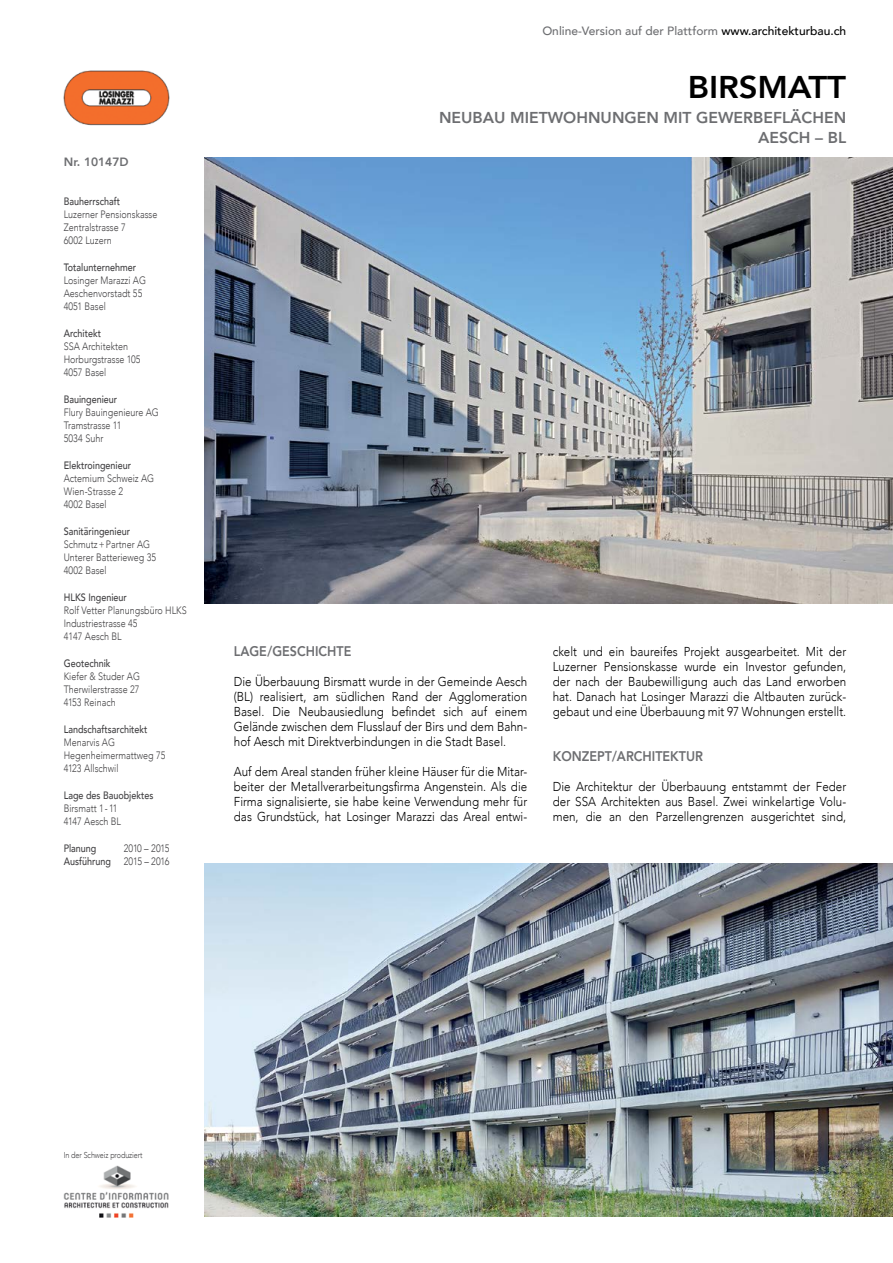
<style>
.page{position:relative;width:893px;height:1263px;background:#fff}
.page>*{position:absolute;margin:0;border:0;box-sizing:border-box;transform-origin:0 0}
.t1{font:800 31.35px "Avenir";letter-spacing:-.005em;color:#000;scale:1.05 1}
.t2{font:800 15.75px "Avenir";color:#6d6e71}
.intertitre{font:800 13.95px "Avenir";color:#6d6e71;scale:.9 1}
.body_D{font:300 12.9px/15px "Avenir";color:#000;text-align:justify;scale:.9 1}
.t3{font:500 12px "Avenir";color:#6d6e71}
.t4{font:800 12px "Avenir";color:#6d6e71}
.Cartouche_light{font:300 10.65px "Avenir";color:#414042;scale:.84 1}
.cartouche_medium{font:500 10.65px "Avenir";color:#414042;scale:.84 1}
.cartouche_medium-2{font:300 10.65px "Avenir";letter-spacing:-.02em;color:#414042;scale:.84 1}
.t5{font:300 8.55px "Avenir";letter-spacing:-.01em;color:#414042;scale:.84 1}
.s1{font-weight:300}
.s2{color:#000}
</style>
<div class="page">
<img style="left:204px;top:157px;width:689px;height:447px">
<img style="left:63px;top:1165px;width:106px;height:53px">
<img style="left:204px;top:863px;width:689px;height:353px">
<img style="left:63px;top:70px;width:107px;height:56px">
<p class="t4" style="left:64px;top:153px;width:66px">Nr. 10147D</p>
<p class="cartouche_medium" style="left:64px;top:192px;width:69px">Bauherrschaft</p>
<p class="Cartouche_light" style="left:64px;top:208px;width:113px">Luzerner Pensionskasse</p>
<p class="Cartouche_light" style="left:64px;top:221px;width:75px">Zentralstrasse 7</p>
<p class="Cartouche_light" style="left:64px;top:234px;width:59px">6002 Luzern</p>
<p class="cartouche_medium" style="left:64px;top:258px;width:88px">Totalunternehmer</p>
<p class="Cartouche_light" style="left:64px;top:274px;width:100px">Losinger Marazzi AG</p>
<p class="Cartouche_light" style="left:64px;top:287px;width:95px">Aeschenvorstadt 55</p>
<p class="Cartouche_light" style="left:64px;top:300px;width:52px">4051 Basel</p>
<p class="cartouche_medium" style="left:64px;top:324px;width:46px">Architekt</p>
<p class="Cartouche_light" style="left:64px;top:340px;width:78px">SSA Architekten</p>
<p class="Cartouche_light" style="left:64px;top:353px;width:93px">Horburgstrasse 105</p>
<p class="Cartouche_light" style="left:64px;top:366px;width:52px">4057 Basel</p>
<p class="cartouche_medium" style="left:64px;top:390px;width:65px">Bauingenieur</p>
<p class="Cartouche_light" style="left:64px;top:406px;width:115px">Flury Bauingenieure AG</p>
<p class="Cartouche_light" style="left:64px;top:419px;width:70px">Tramstrasse 11</p>
<p class="Cartouche_light" style="left:64px;top:432px;width:49px">5034 Suhr</p>
<p class="cartouche_medium" style="left:64px;top:456px;width:82px">Elektroingenieur</p>
<p class="Cartouche_light" style="left:64px;top:472px;width:109px">Actemium Schweiz AG</p>
<p class="Cartouche_light" style="left:64px;top:485px;width:72px">Wien-Strasse 2</p>
<p class="Cartouche_light" style="left:64px;top:498px;width:53px">4002 Basel</p>
<p class="cartouche_medium" style="left:64px;top:522px;width:80px">Sanitäringenieur</p>
<p class="Cartouche_light" style="left:64px;top:538px;width:104px">Schmutz+Partner AG</p>
<p class="Cartouche_light" style="left:64px;top:551px;width:111px">Unterer Batterieweg 35</p>
<p class="Cartouche_light" style="left:64px;top:564px;width:53px">4002 Basel</p>
<p class="cartouche_medium" style="left:64px;top:588px;width:77px">HLKS Ingenieur</p>
<p class="Cartouche_light" style="left:64px;top:604px;width:148px">Rolf Vetter Planungsbüro HLKS</p>
<p class="Cartouche_light" style="left:64px;top:617px;width:89px">Industriestrasse 45</p>
<p class="Cartouche_light" style="left:64px;top:630px;width:70px">4147 Aesch BL</p>
<p class="cartouche_medium" style="left:64px;top:654px;width:57px">Geotechnik</p>
<p class="Cartouche_light" style="left:64px;top:670px;width:92px">Kiefer &amp; Studer AG</p>
<p class="Cartouche_light" style="left:64px;top:683px;width:92px">Therwilerstrasse 27</p>
<p class="Cartouche_light" style="left:64px;top:696px;width:63px">4153 Reinach</p>
<p class="cartouche_medium" style="left:64px;top:720px;width:101px">Landschaftsarchitekt</p>
<p class="Cartouche_light" style="left:64px;top:736px;width:63px">Menarvis AG</p>
<p class="Cartouche_light" style="left:64px;top:749px;width:123px">Hegenheimermattweg 75</p>
<p class="Cartouche_light" style="left:64px;top:762px;width:67px">4123 Allschwil</p>
<p class="cartouche_medium" style="left:64px;top:786px;width:108px">Lage des Bauobjektes</p>
<p class="Cartouche_light" style="left:64px;top:802px;width:66px">Birsmatt 1-11</p>
<p class="Cartouche_light" style="left:64px;top:815px;width:70px">4147 Aesch BL</p>
<p class="cartouche_medium" style="left:64px;top:839px;width:40px">Planung</p>
<p class="cartouche_medium-2" style="left:124px;top:842px;width:56px">2010 – 2015</p>
<p class="cartouche_medium" style="left:64px;top:852px;width:127px">Ausführung <span class="s1">2015 – 2016</span></p>
<p class="t3" style="left:542px;top:20px;width:305px">Online-Version auf der Plattform <span class="s2">www.architekturbau.ch</span></p>
<p class="t1" style="left:688px;top:63px;width:152px">BIRSMATT</p>
<p class="t2" style="left:439px;top:106px;width:409px">NEUBAU MIETWOHNUNGEN MIT GEWERBEFLÄCHEN</p>
<p class="t2" style="left:758px;top:125px;width:90px">AESCH – BL</p>
<p class="intertitre" style="left:234px;top:640px;width:132px">LAGE/GESCHICHTE</p>
<p class="body_D" style="left:234px;top:674px;width:328px">Die Überbauung Birsmatt wurde in der Gemeinde Aesch (BL) realisiert, am südlichen Rand der Agglomeration Basel. Die Neubausiedlung befindet sich auf einem Gelände zwischen dem Flusslauf der Birs und dem Bahn&shy;hof Aesch mit Direktverbindungen in die Stadt Basel.</p>
<p class="body_D" style="left:234px;top:764px;width:327px">Auf dem Areal standen früher kleine Häuser für die Mitar&shy;beiter der Metallverarbeitungsfirma Angenstein. Als die Firma signalisierte, sie habe keine Verwendung mehr für das Grundstück, hat Losinger Marazzi das Areal entwi-</p>
<p class="body_D" style="left:553px;top:644px;width:328px">ckelt und ein baureifes Projekt ausgearbeitet. Mit der Luzerner Pensionskasse wurde ein Investor gefunden, der nach der Baubewilligung auch das Land erworben hat. Danach hat Losinger Marazzi die Altbauten zurück&shy;gebaut und eine Überbauung mit 97 Wohnungen erstellt.</p>
<p class="intertitre" style="left:553px;top:745px;width:168px">KONZEPT/ARCHITEKTUR</p>
<p class="body_D" style="left:553px;top:779px;width:327px">Die Architektur der Überbauung entstammt der Feder der SSA Architekten aus Basel. Zwei winkelartige Volu&shy;men, die an den Parzellengrenzen ausgerichtet sind,</p>
<p class="t5" style="left:64px;top:1149px;width:95px">In der Schweiz produziert</p>
</div>
